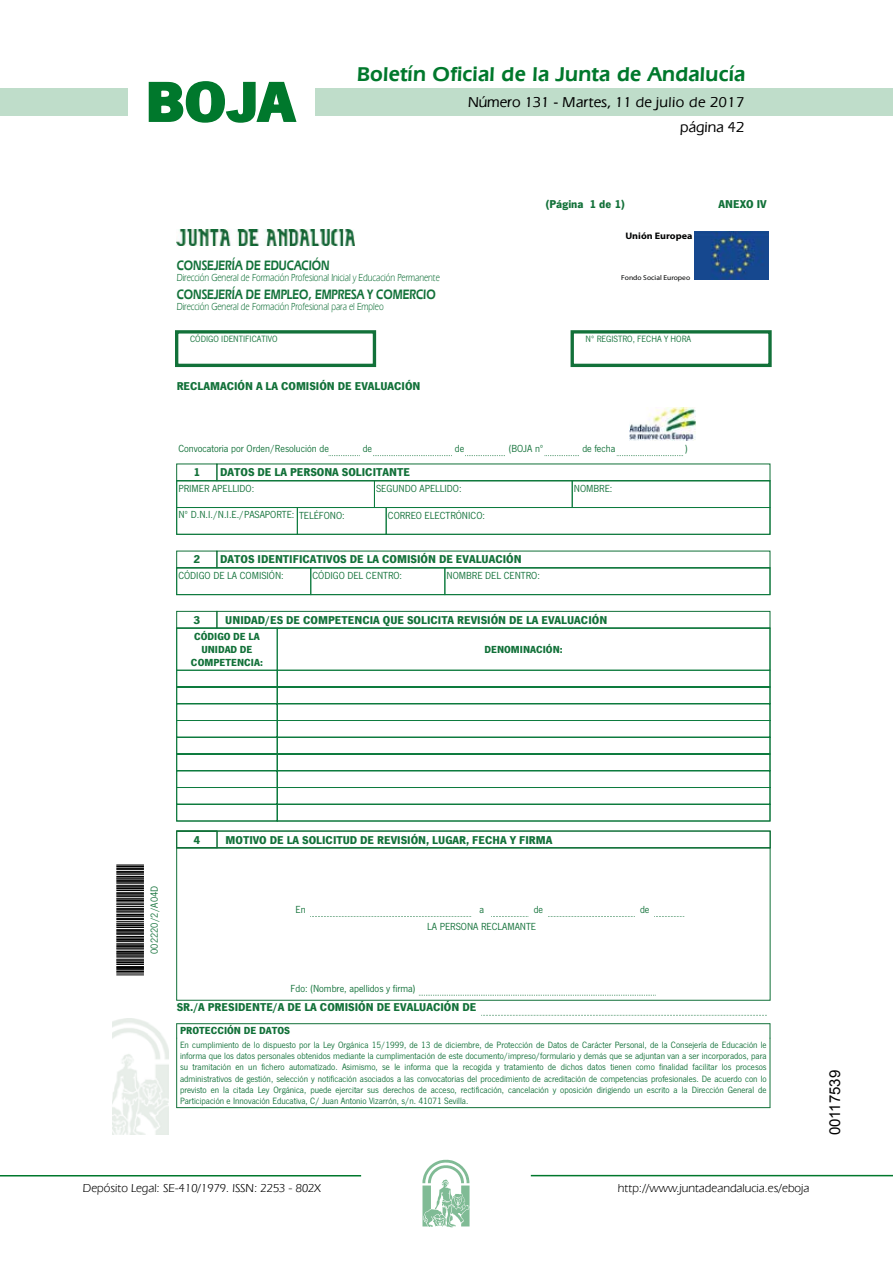
<style>
.page{position:relative;width:893px;height:1263px;background:#fff}
.page>*{position:absolute;margin:0;border:0;box-sizing:border-box;transform-origin:0 0}
.t1{font:700 57.75px "News Got T";color:#00782c;scale:1.14 1}
.t2{font:600 21px "Eras IT Cby BT";letter-spacing:.01em;color:#00782c}
.t3{font:500 15px/24.5px "Eras IT Cby BT";color:#000;text-align:right}
.t4{font:15px "Arial";color:#000}
.t5{font:600 14.25px "Eras IT Cby BT";color:#127139;scale:.8 1}
.t6{font:12px "Eras IT Cby BT";color:#000}
.t7{font:700 11.85px "News Got T";color:#127139}
.t8{font:10.65px "News Got T";color:#127139}
.t9{font:10.65px "Eras IT Cby BT";color:#127139;scale:.8 1}
.t10{font:700 10.65px/12.8px "News Got T";color:#127139;text-align:center}
.t11{font:9.45px/11.4px "News Got T";color:#127139;text-align:justify}
.t12{font:700 9.45px "Myriad Pro";color:#010202;scale:1.07 1}
.t13{font:7.05px "Myriad Pro";color:#010202;scale:1.07 1}
</style>
<div class="page">
<div style="left:315px;top:88px;width:577px;height:28px;background:#bfddca"></div>
<div style="left:0;top:88px;width:128px;height:28px;background:#bfddca"></div>
<hr style="left:0;top:1175px;width:361px;height:2px;background:#00782c">
<svg style="left:422px;top:1159px;width:47px;height:68px"></svg>
<hr style="left:531px;top:1175px;width:361px;height:1px;background:#00782c">
<svg style="left:148px;top:81px;width:149px;height:42px"></svg>
<div style="left:175px;top:330px;width:201px;height:37px;border:3px solid #127139"></div>
<div style="left:570px;top:330px;width:201px;height:37px;border:3px solid #127139"></div>
<img style="left:112px;top:1019px;width:57px;height:115px">
<img style="left:177px;top:229px;width:177px;height:17px">
<img style="left:694px;top:231px;width:74px;height:48px">
<img style="left:629px;top:407px;width:66px;height:34px">
<svg style="left:329px;top:455px;width:30px;height:1px"></svg>
<svg style="left:373px;top:455px;width:79px;height:1px"></svg>
<svg style="left:465px;top:455px;width:40px;height:1px"></svg>
<svg style="left:544px;top:455px;width:35px;height:1px"></svg>
<svg style="left:616px;top:455px;width:67px;height:1px"></svg>
<div style="left:176px;top:480px;width:594px;height:55px;border:1px solid #127139"></div>
<div style="left:176px;top:507px;width:121px;height:27px;border:1px solid #0d7b3e"></div>
<div style="left:297px;top:507px;width:89px;height:27px;border:1px solid #0d7b3e"></div>
<div style="left:386px;top:507px;width:384px;height:27px;border:1px solid #0d7b3e"></div>
<div style="left:176px;top:567px;width:594px;height:28px;border:1px solid #127139"></div>
<div style="left:176px;top:568px;width:135px;height:27px;border:1px solid #0d7b3e"></div>
<div style="left:310px;top:568px;width:135px;height:27px;border:1px solid #0d7b3e"></div>
<div style="left:444px;top:568px;width:326px;height:27px;border:1px solid #0d7b3e"></div>
<div style="left:176px;top:611px;width:41px;height:18px;border:1px solid #127139"></div>
<div style="left:216px;top:611px;width:554px;height:18px;border:1px solid #127139"></div>
<div style="left:176px;top:628px;width:101px;height:42px;border:1px solid #0d7b3e"></div>
<div style="left:277px;top:628px;width:493px;height:42px;border:1px solid #0d7b3e"></div>
<svg style="left:176px;top:670px;width:594px;height:151px"></svg>
<svg style="left:176px;top:830px;width:595px;height:19px"></svg>
<div style="left:217px;top:831px;width:553px;height:17px;border:1px solid #127139"></div>
<div style="left:176px;top:847px;width:594px;height:154px;border:1px solid #127139"></div>
<svg style="left:310px;top:916px;width:162px;height:1px"></svg>
<svg style="left:491px;top:916px;width:37px;height:1px"></svg>
<svg style="left:548px;top:916px;width:87px;height:1px"></svg>
<svg style="left:654px;top:916px;width:30px;height:1px"></svg>
<svg style="left:419px;top:995px;width:237px;height:1px"></svg>
<svg style="left:481px;top:1015px;width:286px;height:1px"></svg>
<hr style="left:176px;top:1023px;width:594px;height:1px;background:#127139">
<svg style="left:769px;top:1023px;width:1px;height:15px"></svg>
<svg style="left:176px;top:1023px;width:1px;height:15px"></svg>
<hr style="left:176px;top:1107px;width:594px;height:1px;background:#127139">
<hr style="left:769px;top:1038px;width:1px;height:70px;background:#127139">
<hr style="left:176px;top:1038px;width:1px;height:70px;background:#127139">
<svg style="left:116px;top:865px;width:28px;height:111px;background:#4e4e4e"></svg>
<h1 class="t1" style="left:145px;top:68px;width:133px">BOJA</h1>
<h2 class="t2" style="left:357px;top:62px;width:390px">Boletín Oficial de la Junta de Andalucía</h2>
<h3 class="t3" style="left:468px;top:90px;width:278px">Número 131 - Martes, 11 de julio de 2017 página 42</h3>
<p class="t7" style="left:545px;top:197px;width:81px">(Página 1 de 1)</p>
<p class="t7" style="left:718px;top:197px;width:50px">ANEXO IV</p>
<h3 class="t5" style="left:177px;top:256px;width:193px">CONSEJERÍA DE EDUCACIÓN</h3>
<p class="t9" style="left:177px;top:272px;width:330px">Dirección General de Formación Profesional Inicial y Educación Permanente</p>
<h3 class="t5" style="left:177px;top:285px;width:325px">CONSEJERÍA DE EMPLEO, EMPRESA Y COMERCIO</h3>
<p class="t9" style="left:177px;top:301px;width:260px">Dirección General de Formación Profesional para el Empleo</p>
<p class="t12" style="left:625px;top:230px;width:64px">Unión Europea</p>
<p class="t13" style="left:621px;top:273px;width:66px">Fondo Social Europeo</p>
<p class="t11" style="left:190px;top:333px;width:89px">CÓDIGO IDENTIFICATIVO</p>
<p class="t11" style="left:585px;top:333px;width:107px">Nº REGISTRO, FECHA Y HORA</p>
<p class="t7" style="left:177px;top:379px;width:245px">RECLAMACIÓN A LA COMISIÓN DE EVALUACIÓN</p>
<p class="t8" style="left:178px;top:442px;width:152px">Convocatoria por Orden/Resolución de</p>
<p class="t8" style="left:363px;top:443px;width:11px">de</p>
<p class="t8" style="left:455px;top:443px;width:11px">de</p>
<p class="t8" style="left:508px;top:443px;width:36px">(BOJA nº</p>
<p class="t8" style="left:582px;top:443px;width:35px">de fecha</p>
<p class="t8" style="left:685px;top:443px;width:4px">)</p>
<p class="t7" style="left:193px;top:465px;width:8px">1</p>
<p class="t7" style="left:220px;top:465px;width:191px">DATOS DE LA PERSONA SOLICITANTE</p>
<p class="t8" style="left:178px;top:482px;width:77px">PRIMER APELLIDO:</p>
<p class="t8" style="left:376px;top:482px;width:87px">SEGUNDO APELLIDO:</p>
<p class="t8" style="left:574px;top:482px;width:40px">NOMBRE:</p>
<p class="t8" style="left:178px;top:509px;width:168px">Nº D.N.I./N.I.E./PASAPORTE: TELÉFONO:</p>
<p class="t8" style="left:388px;top:509px;width:99px">CORREO ELECTRÓNICO:</p>
<p class="t7" style="left:193px;top:552px;width:8px">2</p>
<p class="t7" style="left:220px;top:552px;width:303px">DATOS IDENTIFICATIVOS DE LA COMISIÓN DE EVALUACIÓN</p>
<p class="t8" style="left:178px;top:569px;width:107px">CÓDIGO DE LA COMISIÓN:</p>
<p class="t8" style="left:312px;top:569px;width:91px">CÓDIGO DEL CENTRO:</p>
<p class="t8" style="left:446px;top:569px;width:95px">NOMBRE DEL CENTRO:</p>
<p class="t7" style="left:193px;top:613px;width:8px">3</p>
<p class="t7" style="left:225px;top:613px;width:383px">UNIDAD/ES DE COMPETENCIA QUE SOLICITA REVISIÓN DE LA EVALUACIÓN</p>
<p class="t10" style="left:191px;top:630px;width:73px">CÓDIGO DE LA<br>UNIDAD DE<br>COMPETENCIA:</p>
<p class="t10" style="left:484px;top:643px;width:80px">DENOMINACIÓN:</p>
<p class="t8" style="left:149px;top:954px;width:69px;rotate:-90deg">002220/2/A04D</p>
<p class="t7" style="left:193px;top:833px;width:8px">4</p>
<p class="t7" style="left:225px;top:833px;width:328px">MOTIVO DE LA SOLICITUD DE REVISIÓN, LUGAR, FECHA Y FIRMA</p>
<p class="t8" style="left:295px;top:904px;width:12px">En</p>
<p class="t8" style="left:479px;top:904px;width:6px">a</p>
<p class="t8" style="left:533px;top:904px;width:11px">de</p>
<p class="t8" style="left:640px;top:904px;width:11px">de</p>
<p class="t8" style="left:427px;top:921px;width:110px">LA PERSONA RECLAMANTE</p>
<p class="t8" style="left:290px;top:983px;width:126px">Fdo: (Nombre, apellidos y firma)</p>
<p class="t7" style="left:177px;top:1000px;width:301px">SR./A PRESIDENTE/A DE LA COMISIÓN DE EVALUACIÓN DE</p>
<p class="t10" style="left:180px;top:1025px;width:111px">PROTECCIÓN DE DATOS</p>
<p class="t11" style="left:180px;top:1039px;width:588px">En cumplimiento de lo dispuesto por la Ley Orgánica 15/1999, de 13 de diciembre, de Protección de Datos de Carácter Personal, de la Consejería de Educación le informa que los datos personales obtenidos mediante la cumplimentación de este documento/impreso/formulario y demás que se adjuntan van a ser incorporados, para su tramitación en un fichero automatizado. Asimismo, se le informa que la recogida y tratamiento de dichos datos tienen como finalidad facilitar los procesos administrativos de gestión, selección y notificación asociados a las convocatorias del procedimiento de acreditación de competencias profesionales. De acuerdo con lo previsto en la citada Ley Orgánica, puede ejercitar sus derechos de acceso, rectificación, cancelación y oposición dirigiendo un escrito a la Dirección General de Participación e Innovación Educativa, C/ Juan Antonio Vizarrón, s/n. 41071 Sevilla.</p>
<p class="t6" style="left:83px;top:1181px;width:239px">Depósito Legal: SE-410/1979. ISSN: 2253 - 802X</p>
<p class="t6" style="left:618px;top:1181px;width:193px">http://www.juntadeandalucia.es/eboja</p>
<h3 class="t4" style="left:825px;top:1135px;width:67px;rotate:-90deg">00117539</h3>
</div>
